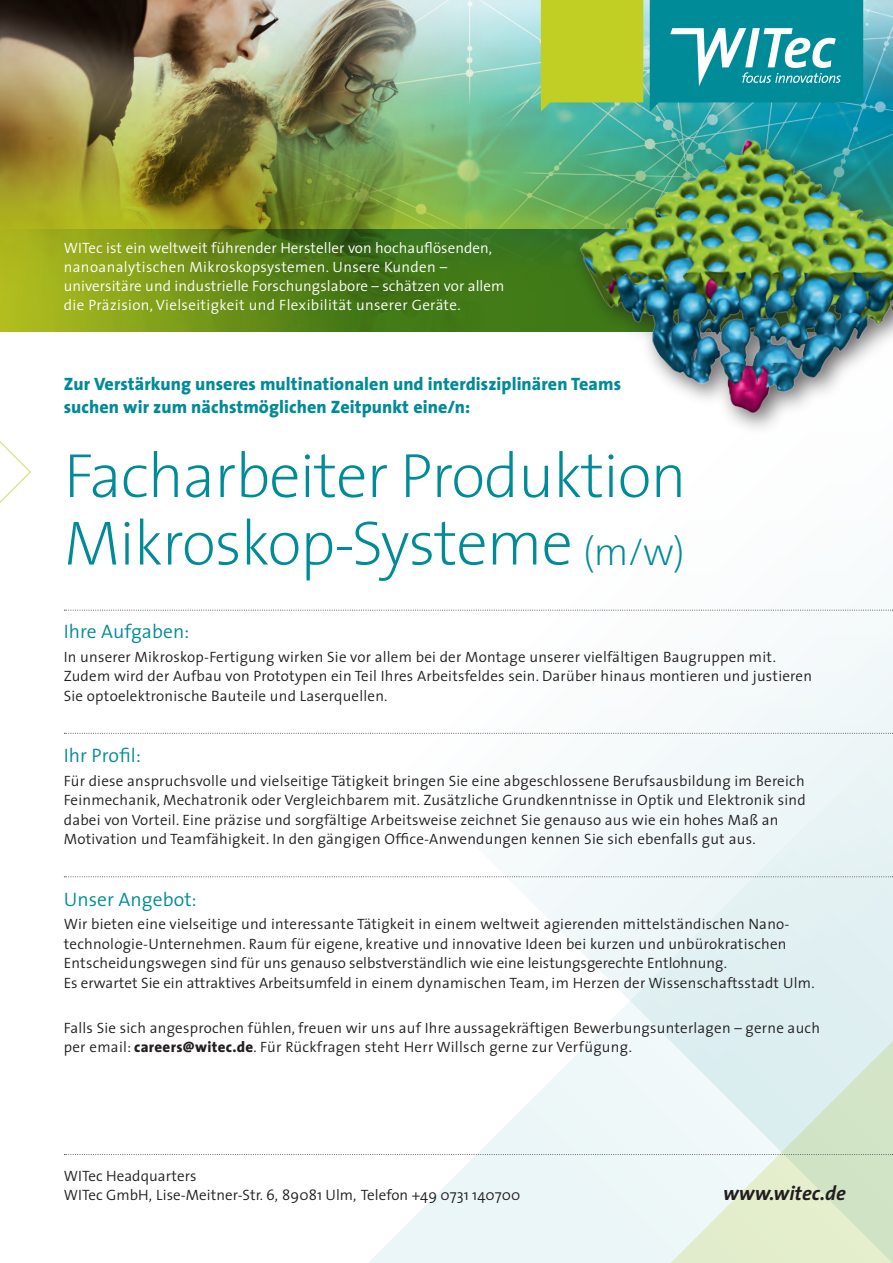
<style>
.page{position:relative;width:893px;height:1263px;background:#fff}
.page>*{position:absolute;margin:0;border:0;box-sizing:border-box;transform-origin:0 0}
.t1{font:200 63px/67.5px "The Sans";letter-spacing:-.02em;color:#008b98}
.t2{font:italic 700 20.1px "The Sans";color:#231f20}
.t3{font:300 19.5px "The Sans";letter-spacing:.005em;color:#008b98}
.t4{font:800 18px/22.5px "The Sans";letter-spacing:.005em;color:#008b98}
.t5{font:300 15px/19.5px "The Sans";letter-spacing:.015em;color:#231f20}
.t6{font:300 15px/18.8px "The Sans";letter-spacing:.005em;color:#fff}
.s1{font-size:39px}
.s2{font-weight:800}
</style>
<div class="page">
<svg style="left:63px;top:780px;width:830px;height:483px"></svg>
<svg style="left:485px;top:831px;width:408px;height:432px;fill:#ebf6f8"></svg>
<svg style="left:64px;top:610px;width:829px;height:1px"></svg>
<svg style="left:64px;top:733px;width:829px;height:1px"></svg>
<svg style="left:64px;top:876px;width:829px;height:1px"></svg>
<svg style="left:64px;top:1154px;width:829px;height:1px"></svg>
<svg style="left:0;top:441px;width:32px;height:63px"></svg>
<svg style="left:863px;top:0;width:30px;height:106px;background:#5fb1c3"></svg>
<img style="left:0;top:0;width:572px;height:117px">
<img style="left:0;top:117px;width:572px;height:113px">
<div style="left:541px;top:0;width:102px;height:112px;background:#c1ce23"></div>
<svg style="left:650px;top:0;width:213px;height:106px;background:#229aa6"></svg>
<svg style="left:0;top:230px;width:570px;height:102px;background:#628919"></svg>
<img style="left:572px;top:106px;width:321px;height:323px">
<p class="t6" style="left:64px;top:238px;width:442px">WITec ist ein weltweit führender Hersteller von hochauflösenden, nanoanalytischen Mikroskopsystemen. Unsere Kunden – universitäre und industrielle Forschungslabore – schätzen vor allem die Präzision, Vielseitigkeit und Flexibilität unserer Geräte.</p>
<p class="t4" style="left:64px;top:373px;width:559px">Zur Verstärkung unseres multinationalen und interdisziplinären Teams suchen wir zum nächstmöglichen Zeitpunkt eine/n:</p>
<h1 class="t1" style="left:64px;top:440px;width:625px">Facharbeiter Produktion<br>Mikroskop-Systeme <span class="s1">(m/w)</span></h1>
<h3 class="t3" style="left:64px;top:615px;width:127px">Ihre Aufgaben:</h3>
<p class="t5" style="left:64px;top:646px;width:750px">In unserer Mikroskop-Fertigung wirken Sie vor allem bei der Montage unserer vielfältigen Baugruppen mit.<br>Zudem wird der Aufbau von Prototypen ein Teil Ihres Arbeitsfeldes sein. Darüber hinaus montieren und justieren<br>Sie optoelektronische Bauteile und Laserquellen.</p>
<h3 class="t3" style="left:64px;top:739px;width:79px">Ihr Profil:</h3>
<p class="t5" style="left:64px;top:771px;width:743px">Für diese anspruchsvolle und vielseitige Tätigkeit bringen Sie eine abgeschlossene Berufsausbildung im Bereich Feinmechanik, Mechatronik oder Vergleichbarem mit. Zusätzliche Grundkenntnisse in Optik und Elektronik sind dabei von Vorteil. Eine präzise und sorgfältige Arbeitsweise zeichnet Sie genauso aus wie ein hohes Maß an Motivation und Teamfähigkeit. In den gängigen Office-Anwendungen kennen Sie sich ebenfalls gut aus.</p>
<h3 class="t3" style="left:64px;top:883px;width:134px">Unser Angebot:</h3>
<p class="t5" style="left:64px;top:914px;width:752px">Wir bieten eine vielseitige und interessante Tätigkeit in einem weltweit agierenden mittelständischen Nano&shy;technologie-Unternehmen. Raum für eigene, kreative und innovative Ideen bei kurzen und unbürokratischen Entscheidungswegen sind für uns genauso selbstverständlich wie eine leistungsgerechte Entlohnung.<br>Es erwartet Sie ein attraktives Arbeitsumfeld in einem dynamischen Team, im Herzen der Wissenschaftsstadt Ulm.</p>
<p class="t5" style="left:64px;top:1018px;width:758px">Falls Sie sich angesprochen fühlen, freuen wir uns auf Ihre aussagekräftigen Bewerbungsunterlagen – gerne auch per email: <span class="s2">careers@witec.de</span>. Für Rückfragen steht Herr Willsch gerne zur Verfügung.</p>
<p class="t5" style="left:64px;top:1165px;width:458px">WITec Headquarters<br>WITec GmbH, Lise-Meitner-Str. 6, 89081 Ulm, Telefon +49 0731 140700</p>
<h2 class="t2" style="left:723px;top:1177px;width:124px">www.witec.de</h2>
</div>
